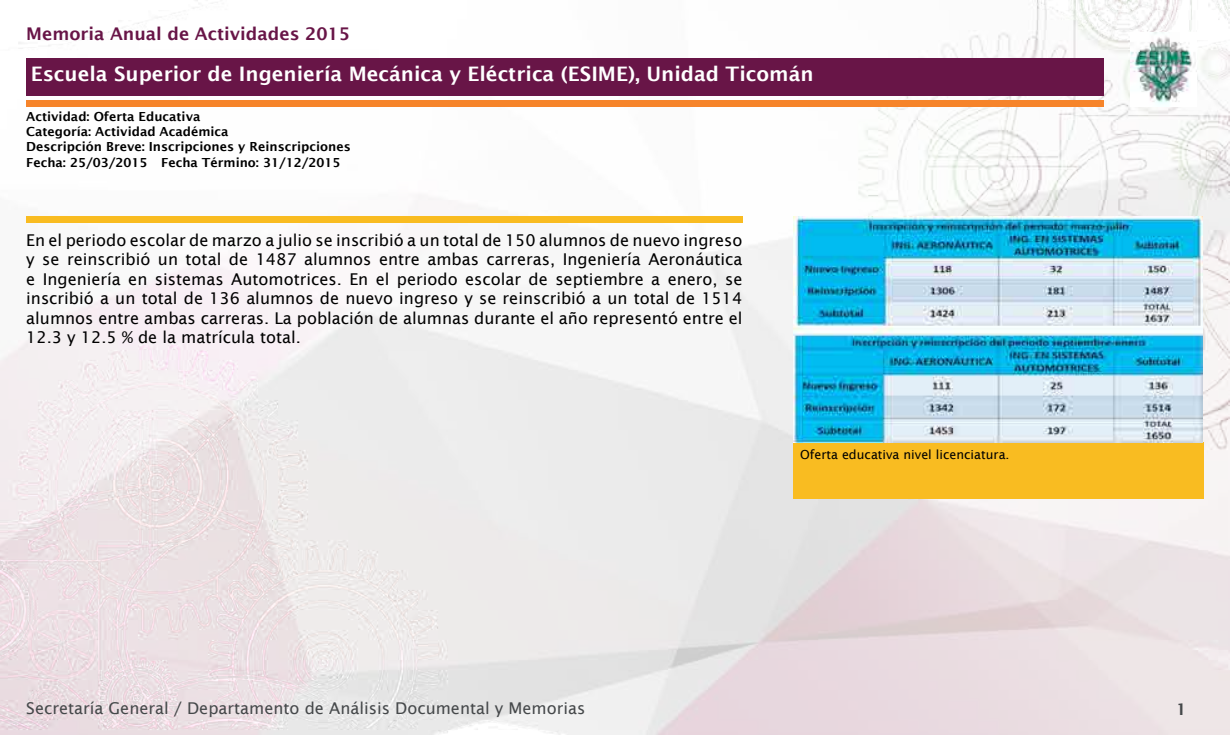
<style>
.page{position:relative;width:1230px;height:735px;background:#fff}
.page>*{position:absolute;margin:0;border:0;box-sizing:border-box;transform-origin:0 0}
.t1{font:600 20px "Lucida Sans";color:#fff}
.t2{font:600 17.5px "Lucida Sans";color:#681547}
.t3{font:16.25px/19.5px "Lucida Sans";color:#000;text-align:justify}
.t4{font:16.25px "Lucida Sans";color:#45484a}
.t5{font:600 16.25px "Lucida Sans";color:#45484a}
.t6{font:600 12.5px/15px "Lucida Sans";color:#000}
.t7{font:12.5px "Lucida Sans";color:#000}
</style>
<div class="page">
<img style="left:0;top:0;width:1230px;height:735px">
<div style="left:26px;top:58px;width:1078px;height:38px;background:#681547"></div>
<div style="left:26px;top:216px;width:716px;height:7px;background:#f9bc21"></div>
<div style="left:26px;top:100px;width:1078px;height:6px;background:#f6842a"></div>
<div style="left:793px;top:443px;width:411px;height:56px;background:#f9bc21"></div>
<img style="left:793px;top:216px;width:410px;height:227px">
<img style="left:1130px;top:32px;width:66px;height:74px">
<p class="t2" style="left:26px;top:24px;width:325px">Memoria Anual de Actividades 2015</p>
<p class="t1" style="left:31px;top:63px;width:784px">Escuela Superior de Ingeniería Mecánica y Eléctrica (ESIME), Unidad Ticomán</p>
<p class="t6" style="left:26px;top:109px;width:326px">Actividad: Oferta Educativa<br>Categoría: Actividad Académica<br>Descripción Breve: Inscripciones y Reinscripciones</p>
<p class="t6" style="left:26px;top:155px;width:316px">Fecha: 25/03/2015 Fecha Término: 31/12/2015</p>
<p class="t3" style="left:26px;top:230px;width:718px">En el periodo escolar de marzo a julio se inscribió a un total de 150 alumnos de nuevo ingreso y se reinscribió un total de 1487 alumnos entre ambas carreras, Ingeniería Aeronáutica e Ingeniería en sistemas Automotrices. En el periodo escolar de septiembre a enero, se inscribió a un total de 136 alumnos de nuevo ingreso y se reinscribió a un total de 1514 alumnos entre ambas carreras. La población de alumnas durante el año representó entre el 12.3 y 12.5 % de la matrícula total.</p>
<p class="t7" style="left:800px;top:447px;width:211px">Oferta educativa nivel licenciatura.</p>
<p class="t4" style="left:26px;top:699px;width:561px">Secretaría General / Departamento de Análisis Documental y Memorias</p>
<p class="t5" style="left:1176px;top:700px;width:12px">1</p>
</div>
